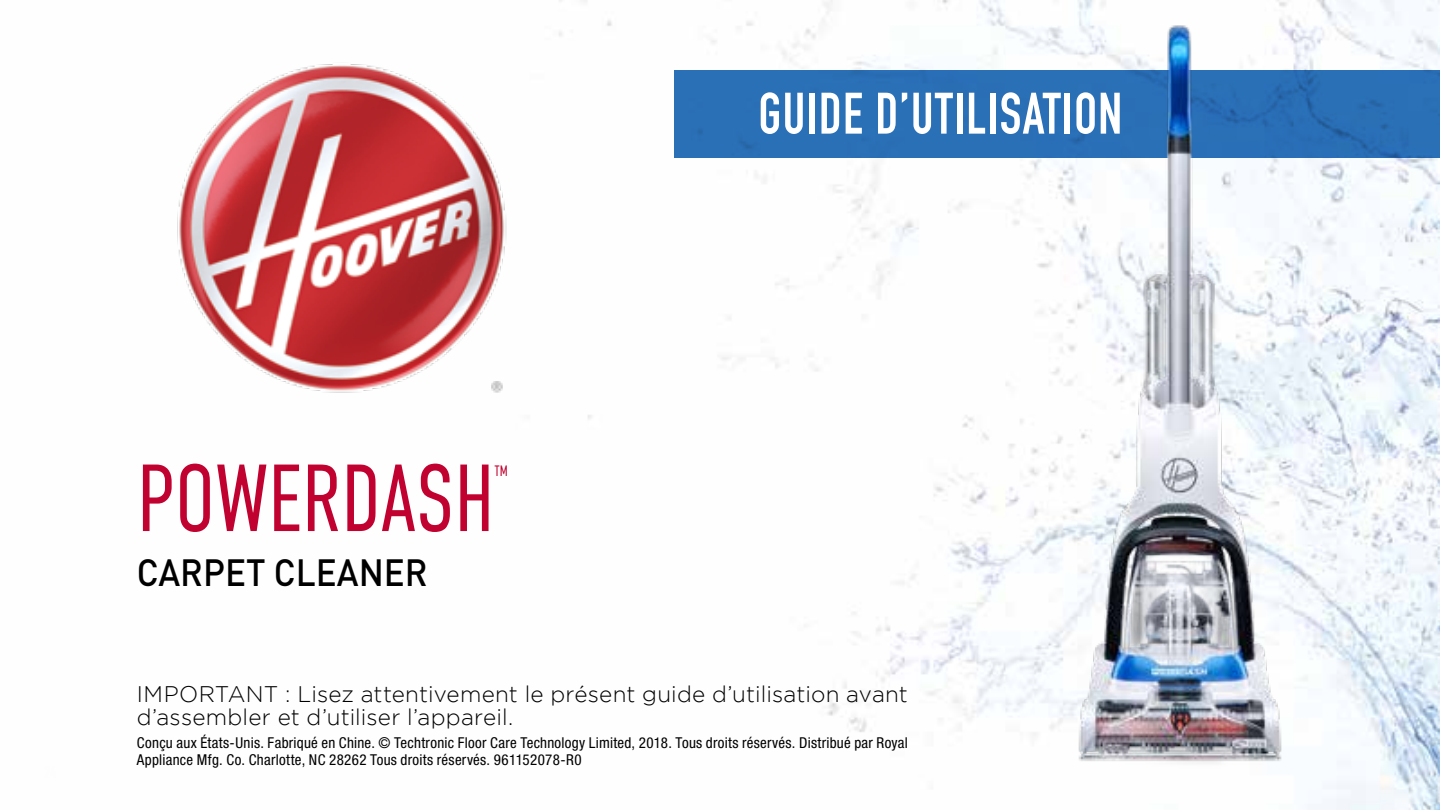
<style>
.page{position:relative;width:1440px;height:810px;background:#fff}
.page>*{position:absolute;margin:0;border:0;box-sizing:border-box;transform-origin:0 0}
.t1{font:300 95px "DIN Condensed";color:#c10230;scale:.93 1}
.t2{font:700 57.5px "DIN Condensed";letter-spacing:.025em;color:#fff;scale:.93 1}
.t3{font:500 37.5px "DIN Pro";color:#000;scale:.93 1}
.t4{font:300 22.5px/22.5px "Gotham";letter-spacing:.01em;color:#000}
.t5{font:condensed 15px/17.5px "Helvetica Neue";letter-spacing:.02em;color:#000}
.t6{font:300 15px "DIN Condensed";color:#c10230;scale:.93 1}
</style>
<div class="page">
<div style="left:674px;top:70px;width:766px;height:88px;background:#2b71b8"></div>
<img style="left:873px;top:0;width:567px;height:810px">
<img style="left:177px;top:64px;width:330px;height:329px">
<h1 class="t1" style="left:137px;top:445px;width:386px">POWERDASH</h1>
<p class="t6" style="left:495px;top:462px;width:16px">TM</p>
<h3 class="t3" style="left:137px;top:542px;width:314px">CARPET CLEANER</h3>
<h2 class="t2" style="left:758px;top:80px;width:392px">GUIDE D’UTILISATION</h2>
<h3 class="t4" style="left:137px;top:683px;width:773px">IMPORTANT : Lisez attentivement le présent guide d’utilisation avant d’assembler et d’utiliser l’appareil.</h3>
<p class="t5" style="left:137px;top:733px;width:773px">Conçu aux États-Unis. Fabriqué en Chine. © Techtronic Floor Care Technology Limited, 2018. Tous droits réservés. Distribué par Royal<br>Appliance Mfg. Co. Charlotte, NC 28262 Tous droits réservés. 961152078-R0</p>
</div>
